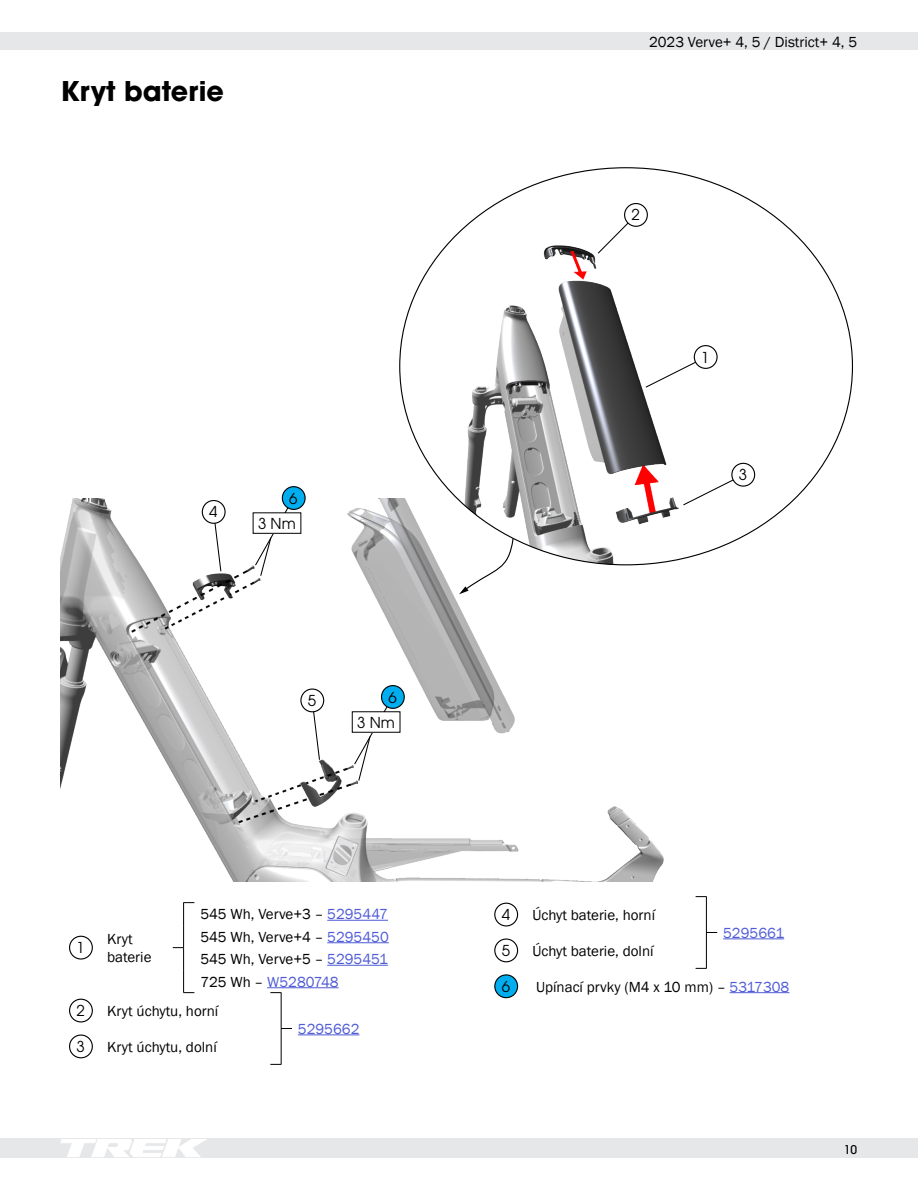
<style>
.page{position:relative;width:918px;height:1188px;background:#fff}
.page>*{position:absolute;margin:0;border:0;box-sizing:border-box;transform-origin:0 0}
.Section_Head{font:700 27px "ITC Avant Garde Pro";color:#000}
.Table_Cell_Left{font:15px/18px "Franklin Gothic";color:#000}
.Table_Cell_Left-2{font:15px "Franklin Gothic";color:#4f5cd6}
.Body{font:15px "Franklin Gothic";color:#000}
.Callout_Number_Black{font:15px/25px "ITC Avant Garde Pro";color:#000;text-align:right}
.t1{font:500 12px "ITC Avant Garde Pro";color:#000}
.s1{color:#4f5cd6}
.s2{color:#000}
</style>
<div class="page">
<div style="left:0;top:1139px;width:918px;height:19px;background:#e6e7e9"></div>
<div style="left:0;top:33px;width:918px;height:17px;background:#e6e7e9"></div>
<svg style="left:61px;top:1139px;width:146px;height:18px"></svg>
<img style="left:61px;top:498px;width:603px;height:384px">
<svg style="left:459px;top:565px;width:55px;height:29px"></svg>
<img style="left:400px;top:230px;width:452px;height:335px">
<svg style="left:254px;top:500px;width:39px;height:77px"></svg>
<div style="left:382px;top:686px;width:22px;height:22px;background:#00aeef;border-radius:50%"></div>
<div style="left:381px;top:685px;width:24px;height:24px;border:1px solid #000;border-radius:50%"></div>
<div style="left:352px;top:712px;width:48px;height:20px;background:#fff"></div>
<svg style="left:353px;top:699px;width:39px;height:83px"></svg>
<svg style="left:212px;top:520px;width:10px;height:52px"></svg>
<div style="left:202px;top:501px;width:23px;height:22px;background:#fff;border-radius:50%"></div>
<div style="left:202px;top:500px;width:24px;height:24px;border:1px solid #000;border-radius:50%"></div>
<svg style="left:597px;top:218px;width:40px;height:37px"></svg>
<div style="left:625px;top:204px;width:22px;height:22px;background:#fff;border-radius:50%"></div>
<div style="left:624px;top:203px;width:24px;height:24px;border:1px solid #000;border-radius:50%"></div>
<svg style="left:682px;top:474px;width:63px;height:32px"></svg>
<div style="left:732px;top:463px;width:23px;height:23px;background:#fff;border-radius:50%"></div>
<div style="left:731px;top:463px;width:24px;height:24px;border:1px solid #000;border-radius:50%"></div>
<svg style="left:644px;top:356px;width:63px;height:33px"></svg>
<div style="left:694px;top:346px;width:23px;height:22px;background:#fff;border-radius:50%"></div>
<div style="left:694px;top:345px;width:24px;height:24px;border:1px solid #000;border-radius:50%"></div>
<svg style="left:270px;top:1064px;width:12px;height:1px"></svg>
<svg style="left:173px;top:902px;width:21px;height:91px"></svg>
<svg style="left:270px;top:992px;width:12px;height:1px"></svg>
<hr style="left:281px;top:993px;width:1px;height:35px;background:#000">
<hr style="left:281px;top:1029px;width:1px;height:35px;background:#000">
<div style="left:69px;top:936px;width:24px;height:24px;border:1px solid #000;border-radius:50%"></div>
<hr style="left:327px;top:920px;width:61px;height:1px;background:#4f5cd6">
<hr style="left:327px;top:942px;width:62px;height:1px;background:#4f5cd6">
<hr style="left:327px;top:965px;width:61px;height:1px;background:#4f5cd6">
<hr style="left:267px;top:987px;width:72px;height:1px;background:#4f5cd6">
<div style="left:69px;top:999px;width:24px;height:24px;border:1px solid #000;border-radius:50%"></div>
<hr style="left:298px;top:1035px;width:62px;height:1px;background:#4f5cd6">
<div style="left:69px;top:1035px;width:24px;height:23px;border:1px solid #000;border-radius:50%"></div>
<hr style="left:706px;top:897px;width:1px;height:35px;background:#000">
<hr style="left:706px;top:933px;width:1px;height:35px;background:#000">
<div style="left:494px;top:903px;width:24px;height:23px;border:1px solid #000;border-radius:50%"></div>
<hr style="left:723px;top:939px;width:61px;height:1px;background:#4f5cd6">
<div style="left:494px;top:938px;width:24px;height:24px;border:1px solid #000;border-radius:50%"></div>
<div style="left:495px;top:975px;width:23px;height:23px;background:#00aeef;border-radius:50%"></div>
<div style="left:494px;top:974px;width:24px;height:24px;border:1px solid #000;border-radius:50%"></div>
<hr style="left:730px;top:992px;width:59px;height:1px;background:#4f5cd6">
<p class="Section_Head" style="left:61px;top:73px;width:165px">Kryt baterie</p>
<p class="Callout_Number_Black" style="left:209px;top:499px;width:10px">4</p>
<p class="Callout_Number_Black" style="left:258px;top:485px;width:41px">6<br>3 Nm</p>
<p class="Callout_Number_Black" style="left:308px;top:688px;width:10px">5</p>
<p class="Callout_Number_Black" style="left:357px;top:684px;width:41px">6<br>3 Nm</p>
<p class="Callout_Number_Black" style="left:76px;top:935px;width:10px">1</p>
<p class="Table_Cell_Left" style="left:107px;top:930px;width:46px">Kryt baterie</p>
<p class="Table_Cell_Left" style="left:200px;top:905px;width:189px">545 Wh, Verve+3 – <span class="s1">5295447</span></p>
<p class="Table_Cell_Left" style="left:200px;top:928px;width:190px">545 Wh, Verve+4 – <span class="s1">5295450</span></p>
<p class="Body" style="left:200px;top:950px;width:189px">545 Wh, Verve+5 – <span class="s1">5295451</span></p>
<p class="Table_Cell_Left-2" style="left:200px;top:972px;width:140px"><span class="s2">725 Wh –</span> W5280748</p>
<p class="Callout_Number_Black" style="left:76px;top:998px;width:10px">2</p>
<p class="Table_Cell_Left" style="left:107px;top:1002px;width:113px">Kryt úchytu, horní</p>
<p class="Callout_Number_Black" style="left:76px;top:1034px;width:10px">3</p>
<p class="Table_Cell_Left" style="left:107px;top:1038px;width:111px">Kryt úchytu, dolní</p>
<p class="Table_Cell_Left-2" style="left:298px;top:1019px;width:63px">5295662</p>
<p class="Table_Cell_Left" style="left:649px;top:33px;width:210px">2023 Verve+ 4, 5 / District+ 4, 5</p>
<p class="Callout_Number_Black" style="left:632px;top:202px;width:10px">2</p>
<p class="Callout_Number_Black" style="left:701px;top:344px;width:10px">1</p>
<p class="Callout_Number_Black" style="left:739px;top:462px;width:10px">3</p>
<p class="Callout_Number_Black" style="left:502px;top:902px;width:10px">4</p>
<p class="Table_Cell_Left" style="left:532px;top:906px;width:124px">Úchyt baterie, horní</p>
<p class="Table_Cell_Left-2" style="left:723px;top:923px;width:62px">5295661</p>
<p class="Callout_Number_Black" style="left:502px;top:938px;width:10px">5</p>
<p class="Table_Cell_Left" style="left:532px;top:942px;width:123px">Úchyt baterie, dolní</p>
<p class="Callout_Number_Black" style="left:502px;top:974px;width:10px">6</p>
<p class="Table_Cell_Left" style="left:536px;top:978px;width:255px">Upínací prvky (M4 x 10 mm) – <span class="s1">5317308</span></p>
<p class="t1" style="left:844px;top:1142px;width:15px">10</p>
</div>
